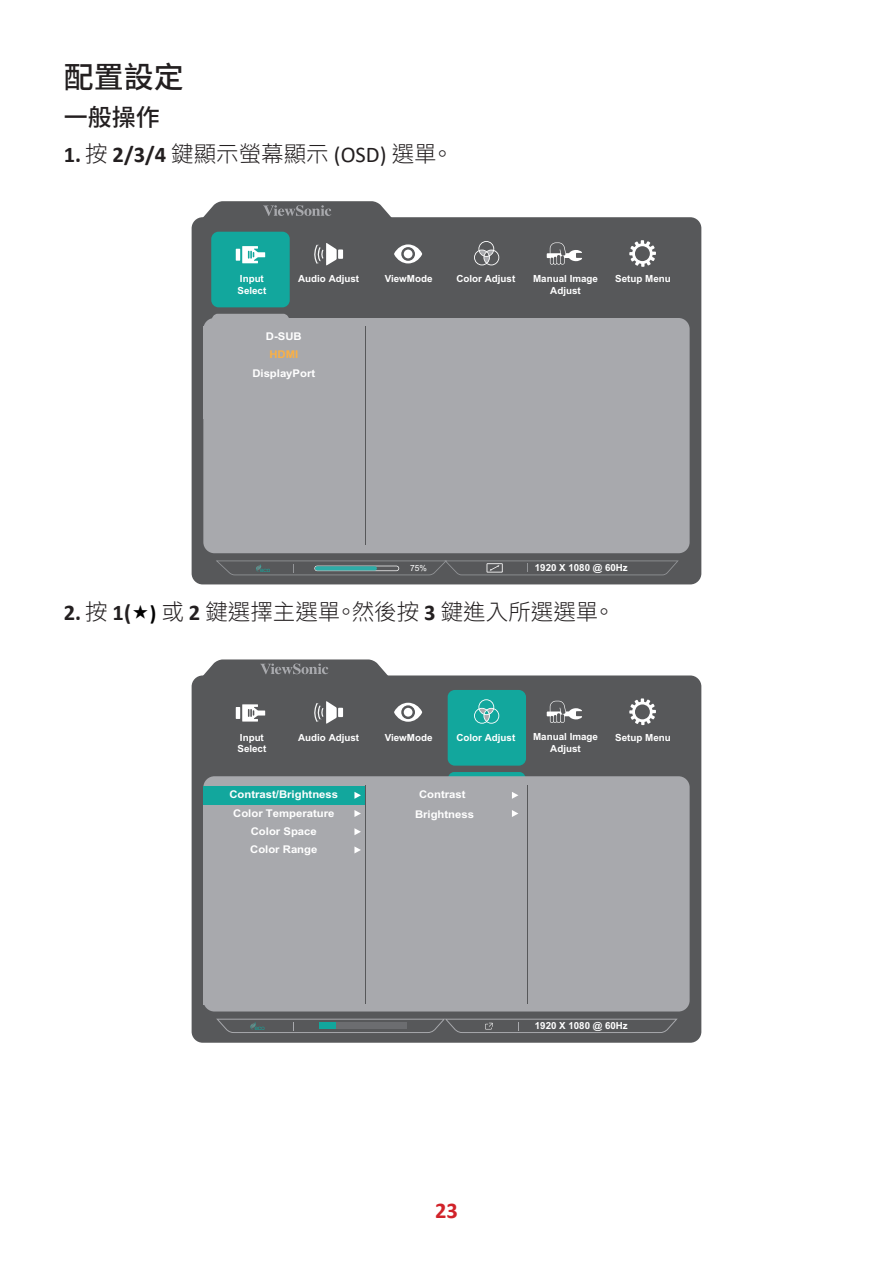
<style>
.page{position:relative;width:893px;height:1263px;background:#fff}
.page>*{position:absolute;margin:0;border:0;box-sizing:border-box;transform-origin:0 0}
.t1{font:500 30px "Noto Sans TC";color:#231f20}
.t2{font:500 24px "Noto Sans TC";color:#231f20}
.t3{font:300 22.5px "Noto Sans TC";color:#231f20}
.t4{font:700 22.5px "Calibri";color:#d1232a}
.t5{font:700 10.65px/18.3px "Arial";color:#fff;text-align:center;scale:1.06 1}
.t6{font:700 10.65px "Arial";color:#fbb043;scale:1.06 1}
.t7{font:700 9.75px/11.7px "Arial";color:#fff}
.t8{font:8.4px "Arial";color:#fff}
.s1{font-family:"Calibri";font-weight:700}
.s2{font-family:"Calibri";font-weight:400}
.s3{font-family:"Calibri";font-weight:700;font-size:21px;color:#000}
</style>
<div class="page">
<div style="left:192px;top:217px;width:509px;height:367px;background:#57585a;border-radius:11px"></div>
<svg style="left:212px;top:314px;width:77px;height:4px"></svg>
<div style="left:203px;top:318px;width:487px;height:235px;background:#a8a9ad;border-radius:11px"></div>
<div style="left:211px;top:232px;width:79px;height:75px;background:#12a79d;border-radius:7px"></div>
<hr style="left:365px;top:327px;width:1px;height:218px;background:#57585a">
<svg style="left:216px;top:560px;width:463px;height:15px"></svg>
<svg style="left:198px;top:201px;width:198px;height:18px"></svg>
<svg style="left:629px;top:240px;width:27px;height:27px"></svg>
<svg style="left:394px;top:244px;width:28px;height:19px"></svg>
<div style="left:404px;top:250px;width:8px;height:8px;background:#fff;border-radius:50%"></div>
<svg style="left:547px;top:242px;width:35px;height:23px"></svg>
<hr style="left:236px;top:249px;width:4px;height:12px;background:#fff">
<svg style="left:242px;top:246px;width:23px;height:17px"></svg>
<div style="left:338px;top:249px;width:5px;height:10px;background:#fff"></div>
<svg style="left:314px;top:243px;width:23px;height:22px"></svg>
<svg style="left:474px;top:241px;width:25px;height:24px"></svg>
<div style="left:192px;top:675px;width:509px;height:368px;background:#57585a;border-radius:11px"></div>
<svg style="left:448px;top:772px;width:77px;height:4px"></svg>
<div style="left:203px;top:776px;width:487px;height:235px;background:#a8a9ad;border-radius:11px"></div>
<div style="left:448px;top:690px;width:78px;height:76px;background:#12a79d;border-radius:7px"></div>
<svg style="left:354px;top:846px;width:7px;height:7px"></svg>
<svg style="left:354px;top:828px;width:7px;height:7px"></svg>
<svg style="left:354px;top:810px;width:7px;height:7px"></svg>
<div style="left:203px;top:786px;width:162px;height:18px;background:#12a79d"></div>
<svg style="left:354px;top:792px;width:7px;height:7px"></svg>
<svg style="left:512px;top:792px;width:6px;height:7px"></svg>
<svg style="left:512px;top:810px;width:6px;height:7px"></svg>
<div style="left:203px;top:986px;width:162px;height:19px;background:#a8a9ad"></div>
<hr style="left:527px;top:785px;width:1px;height:218px;background:#57585a">
<hr style="left:365px;top:785px;width:1px;height:218px;background:#57585a">
<svg style="left:216px;top:1019px;width:461px;height:14px"></svg>
<svg style="left:198px;top:659px;width:195px;height:18px"></svg>
<svg style="left:629px;top:698px;width:27px;height:27px"></svg>
<svg style="left:474px;top:699px;width:25px;height:25px"></svg>
<svg style="left:394px;top:703px;width:28px;height:19px"></svg>
<div style="left:404px;top:708px;width:8px;height:9px;background:#fff;border-radius:50%"></div>
<svg style="left:547px;top:701px;width:35px;height:22px"></svg>
<hr style="left:236px;top:707px;width:4px;height:12px;background:#fff">
<svg style="left:242px;top:704px;width:23px;height:17px"></svg>
<div style="left:338px;top:708px;width:5px;height:9px;background:#fff"></div>
<svg style="left:314px;top:701px;width:23px;height:23px"></svg>
<h1 class="t1" style="left:64px;top:60px;width:121px">配置設定</h1>
<h2 class="t2" style="left:64px;top:104px;width:97px">一般操作</h2>
<h3 class="t3" style="left:64px;top:141px;width:391px"><span class="s1">1.</span> 按 <span class="s1">2/3/4</span> 鍵顯示螢幕顯示 <span class="s2">(OSD)</span> 選單。</h3>
<p class="t7" style="left:237px;top:273px;width:30px">Input<br>Select</p>
<p class="t7" style="left:298px;top:273px;width:63px">Audio Adjust</p>
<p class="t5" style="left:266px;top:327px;width:35px">D-SUB</p>
<p class="t6" style="left:269px;top:347px;width:29px">HDMI</p>
<p class="t5" style="left:252px;top:364px;width:61px">DisplayPort</p>
<p class="t7" style="left:385px;top:273px;width:49px">ViewMode</p>
<p class="t7" style="left:456px;top:273px;width:60px">Color Adjust</p>
<p class="t7" style="left:533px;top:273px;width:66px">Manual Image</p>
<p class="t7" style="left:615px;top:273px;width:57px">Setup Menu</p>
<p class="t7" style="left:550px;top:285px;width:32px">Adjust</p>
<p class="t8" style="left:410px;top:563px;width:18px">75%</p>
<p class="t7" style="left:535px;top:562px;width:94px">1920 X 1080 @ 60Hz</p>
<h3 class="t3" style="left:64px;top:599px;width:553px"><span class="s1">2.</span> 按 <span class="s1">1(</span> <span class="s3">)</span> 或 <span class="s1">2</span> 鍵選擇主選單。然後按 <span class="s1">3</span> 鍵進入所選選單。</h3>
<p class="t7" style="left:237px;top:731px;width:30px">Input<br>Select</p>
<p class="t7" style="left:298px;top:731px;width:63px">Audio Adjust</p>
<p class="t5" style="left:229px;top:786px;width:104px">Contrast/Brightness<br>Color Temperature<br>Color Space<br>Color Range</p>
<p class="t7" style="left:385px;top:731px;width:49px">ViewMode</p>
<p class="t7" style="left:456px;top:731px;width:60px">Color Adjust</p>
<p class="t7" style="left:533px;top:731px;width:66px">Manual Image</p>
<p class="t7" style="left:615px;top:731px;width:57px">Setup Menu</p>
<p class="t7" style="left:550px;top:743px;width:32px">Adjust</p>
<p class="t5" style="left:415px;top:785px;width:57px;line-height:19.2px">Contrast<br>Brightness</p>
<p class="t7" style="left:535px;top:1020px;width:94px">1920 X 1080 @ 60Hz</p>
<h3 class="t4" style="left:435px;top:1194px;width:24px">23</h3>
</div>
